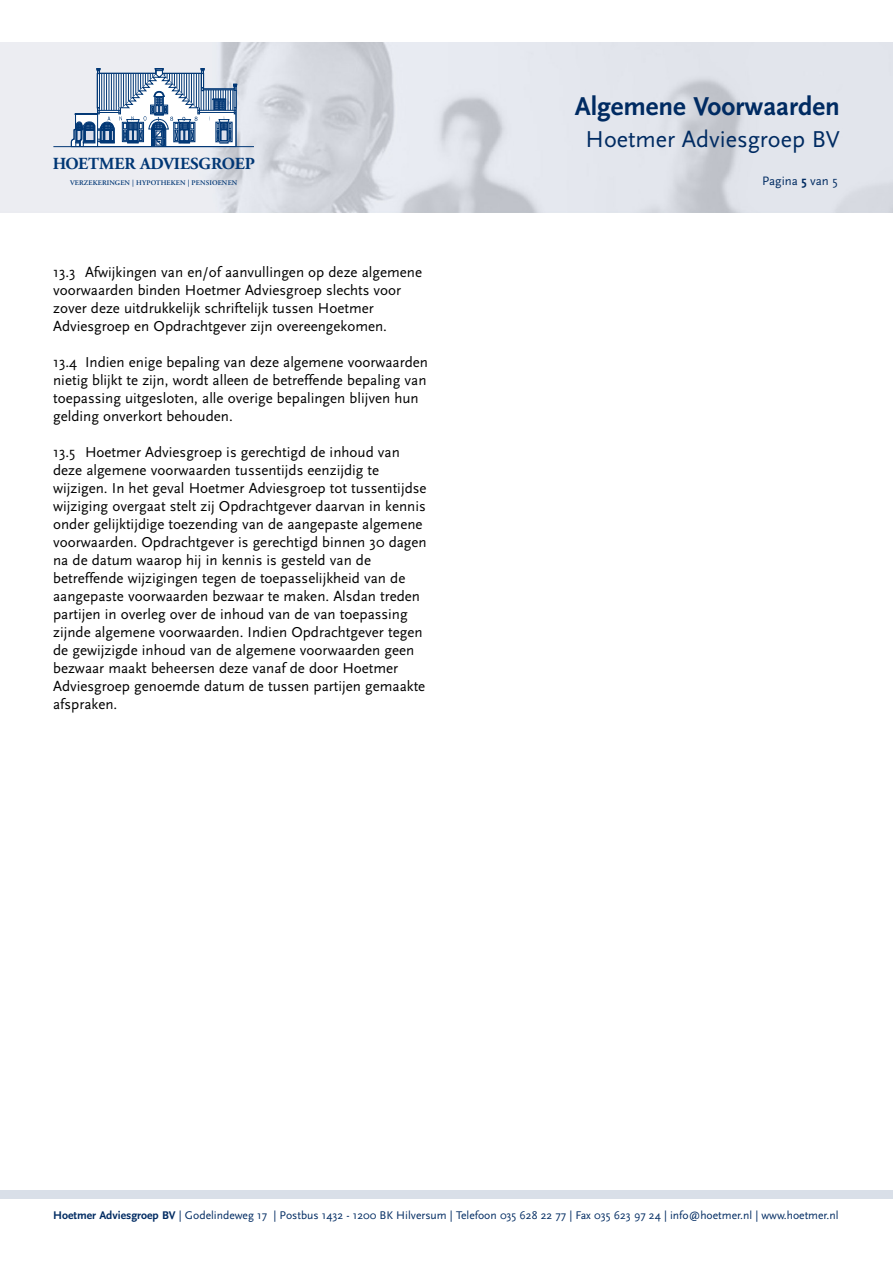
<style>
.page{position:relative;width:893px;height:1263px;background:#fff}
.page>*{position:absolute;margin:0;border:0;box-sizing:border-box;transform-origin:0 0}
.t1{font:700 27px "Scala Sans";color:#002b62}
.t2{font:24px "Scala Sans";color:#002b62}
.t3{font:700 16.8px "Adobe Garamond";color:#013775}
.t4{font:15px/18px "Scala Sans";color:#000}
.t5{font:12.75px "Scala Sans";color:#002b62}
.t6{font:11.7px "Scala Sans";color:#002b62}
.t7{font:600 7.05px "Adobe Garamond";letter-spacing:.02em;color:#013775}
.s1{font-weight:700}
</style>
<div class="page">
<img style="left:0;top:43px;width:893px;height:170px">
<div style="left:0;top:1191px;width:893px;height:8px;background:#d9dfe8"></div>
<svg style="left:71px;top:68px;width:166px;height:78px"></svg>
<hr style="left:53px;top:146px;width:201px;height:1px;background:#013775">
<p class="t3" style="left:53px;top:157px;width:204px">HOETMER ADVIESGROEP</p>
<p class="t7" style="left:70px;top:180px;width:169px">VERZEKERINGEN | HYPOTHEKEN | PENSIOENEN</p>
<p class="t4" style="left:53px;top:263px;width:370px">13.3 Afwijkingen van en/of aanvullingen op deze algemene voorwaarden binden Hoetmer Adviesgroep slechts voor zover deze uitdrukkelijk schriftelijk tussen Hoetmer Adviesgroep en Opdrachtgever zijn overeengekomen.</p>
<p class="t4" style="left:53px;top:353px;width:376px">13.4 Indien enige bepaling van deze algemene voorwaarden nietig blijkt te zijn, wordt alleen de betreffende bepaling van toepassing uitgesloten, alle overige bepalingen blijven hun gelding onverkort behouden.</p>
<p class="t4" style="left:53px;top:443px;width:375px">13.5 Hoetmer Adviesgroep is gerechtigd de inhoud van deze algemene voorwaarden tussentijds eenzijdig te wijzigen. In het geval Hoetmer Adviesgroep tot tussentijdse wijziging overgaat stelt zij Opdrachtgever daarvan in kennis onder gelijktijdige toezending van de aangepaste algemene voorwaarden. Opdrachtgever is gerechtigd binnen 30 dagen na de datum waarop hij in kennis is gesteld van de betreffende wijzigingen tegen de toepasselijkheid van de aangepaste voorwaarden bezwaar te maken. Alsdan treden partijen in overleg over de inhoud van de van toepassing zijnde algemene voorwaarden. Indien Opdrachtgever tegen de gewijzigde inhoud van de algemene voorwaarden geen bezwaar maakt beheersen deze vanaf de door Hoetmer Adviesgroep genoemde datum de tussen partijen gemaakte afspraken.</p>
<h1 class="t1" style="left:575px;top:90px;width:267px">Algemene Voorwaarden</h1>
<h2 class="t2" style="left:586px;top:125px;width:256px">Hoetmer Adviesgroep BV</h2>
<p class="t5" style="left:762px;top:173px;width:77px">Pagina <span class="s1">5</span> van 5</p>
<p class="t6" style="left:53px;top:1207px;width:787px"><span class="s1">Hoetmer Adviesgroep BV</span> | Godelindeweg 17 | Postbus 1432 - 1200 BK Hilversum | Telefoon 035 628 22 77 | Fax 035 623 97 24 | info@hoetmer.nl | www.hoetmer.nl</p>
</div>
